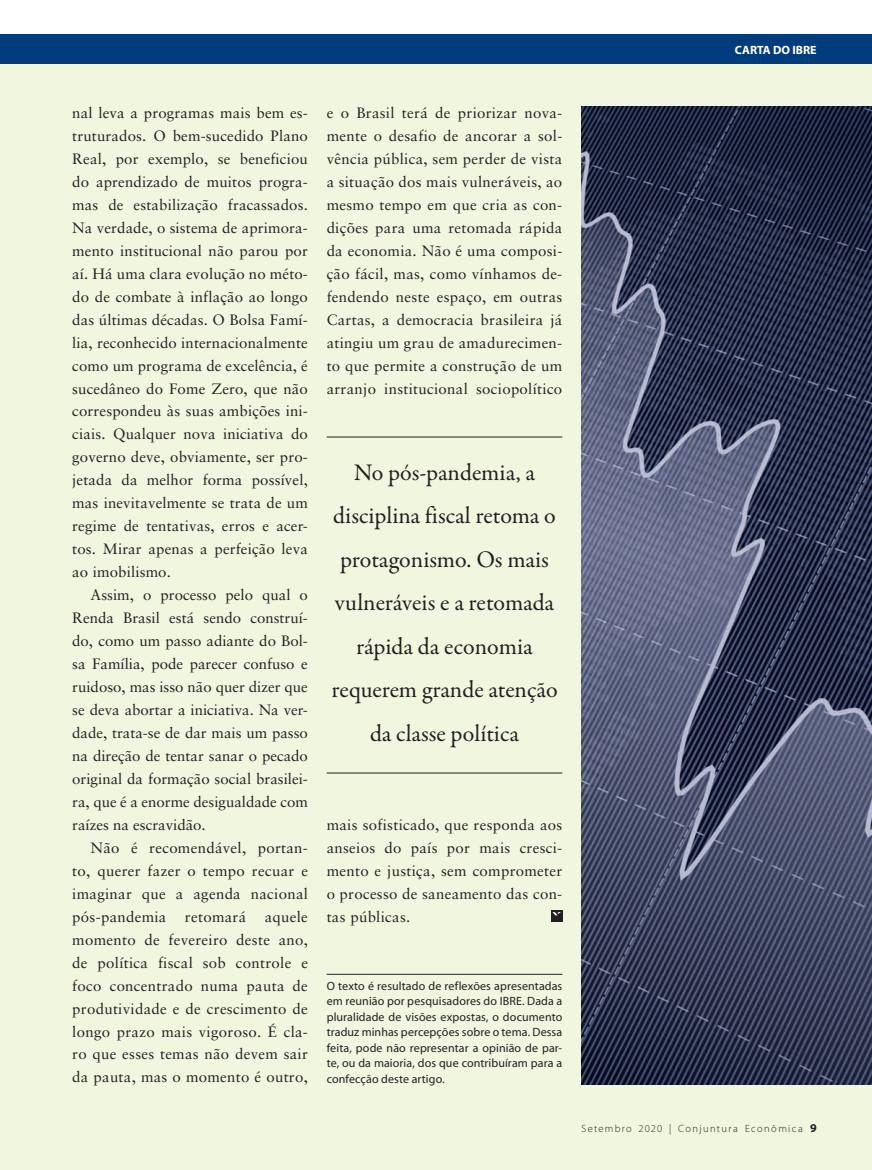
<style>
.page{position:relative;width:872px;height:1170px;background:#fff}
.page>*{position:absolute;margin:0;border:0;box-sizing:border-box;transform-origin:0 0}
.t1{font:24px/43.5px "Garamond Premr Pro";color:#231f20;text-align:center}
.t2{font:15px/23px "Sabon";letter-spacing:.02em;color:#231f20;text-align:justify}
.t3{font:12px/15.6px "Adobe Corp ID Myriad Rg";letter-spacing:.01em;color:#231f20;text-align:justify}
.t4{font:12px "Adobe Corp ID Myriad Bd";color:#fff}
.t5{font:10.5px "Adobe Corp ID Myriad Lt";letter-spacing:.125em;color:#231f20}
.s1{font-family:"Adobe Corp ID Myriad Bd";font-size:12px}
</style>
<div class="page">
<div style="left:0;top:55px;width:872px;height:1114px;background:#f1f6df"></div>
<div style="left:0;top:34px;width:872px;height:30px;background:#013d7d"></div>
<hr style="left:327px;top:973px;width:235px;height:1px;background:#231f20">
<div style="left:551px;top:910px;width:11px;height:11px;background:#231f20"></div>
<svg style="left:552px;top:912px;width:9px;height:3px"></svg>
<hr style="left:327px;top:437px;width:235px;height:1px;background:#231f20">
<hr style="left:327px;top:772px;width:235px;height:1px;background:#231f20">
<img style="left:581px;top:106px;width:291px;height:978px">
<p class="t4" style="left:735px;top:43px;width:83px">CARTA DO IBRE</p>
<p class="t2" style="left:72px;top:101px;width:237px">nal leva a programas mais bem es&shy;truturados. O bem-sucedido Plano Real, por exemplo, se beneficiou do aprendizado de muitos progra&shy;mas de estabilização fracassados.<br>Na verdade, o sistema de aprimora&shy;mento institucional não parou por aí. Há uma clara evolução no méto&shy;do de combate à inflação ao longo das últimas décadas. O Bolsa Famí&shy;lia, reconhecido internacionalmente como um programa de excelência, é sucedâneo do Fome Zero, que não correspondeu às suas ambições ini&shy;ciais. Qualquer nova iniciativa do governo deve, obviamente, ser pro&shy;jetada da melhor forma possível, mas inevitavelmente se trata de um regime de tentativas, erros e acer&shy;tos. Mirar apenas a perfeição leva ao imobilismo.</p>
<p class="t2" style="left:72px;top:583px;width:237px;text-indent:18px">Assim, o processo pelo qual o Renda Brasil está sendo construí&shy;do, como um passo adiante do Bol&shy;sa Família, pode parecer confuso e ruidoso, mas isso não quer dizer que se deva abortar a iniciativa. Na ver&shy;dade, trata-se de dar mais um passo na direção de tentar sanar o pecado original da formação social brasilei&shy;ra, que é a enorme desigualdade com raízes na escravidão.</p>
<p class="t2" style="left:72px;top:835px;width:237px;text-indent:18px">Não é recomendável, portan&shy;to, querer fazer o tempo recuar e imaginar que a agenda nacional pós-pandemia retomará aquele momento de fevereiro deste ano, de política fiscal sob controle e foco concentrado numa pauta de produtividade e de crescimento de longo prazo mais vigoroso. É cla&shy;ro que esses temas não devem sair da pauta, mas o momento é outro,</p>
<p class="t2" style="left:327px;top:101px;width:237px">e o Brasil terá de priorizar nova&shy;mente o desafio de ancorar a sol&shy;vência pública, sem perder de vista a situação dos mais vulneráveis, ao mesmo tempo em que cria as con&shy;dições para uma retomada rápida da economia. Não é uma composi&shy;ção fácil, mas, como vínhamos de&shy;fendendo neste espaço, em outras Cartas, a democracia brasileira já atingiu um grau de amadurecimen&shy;to que permite a construção de um arranjo institucional sociopolítico</p>
<h1 class="t1" style="left:331px;top:451px;width:228px">No pós-pandemia, a disciplina fiscal retoma o protagonismo. Os mais vulneráveis e a retomada rápida da economia requerem grande atenção da classe política</h1>
<p class="t2" style="left:327px;top:812px;width:237px">mais sofisticado, que responda aos anseios do país por mais cresci&shy;mento e justiça, sem comprometer o processo de saneamento das con&shy;tas públicas.</p>
<p class="t3" style="left:327px;top:978px;width:237px">O texto é resultado de reflexões apresentadas em reunião por pesquisadores do IBRE. Dada a pluralidade de visões expostas, o documento traduz minhas percepções sobre o tema. Dessa feita, pode não representar a opinião de par&shy;te, ou da maioria, dos que contribuíram para a confecção deste artigo.</p>
<p class="t5" style="left:581px;top:1122px;width:236px">Setembro 2020 | Conjuntura Econômica <span class="s1">9</span></p>
</div>
